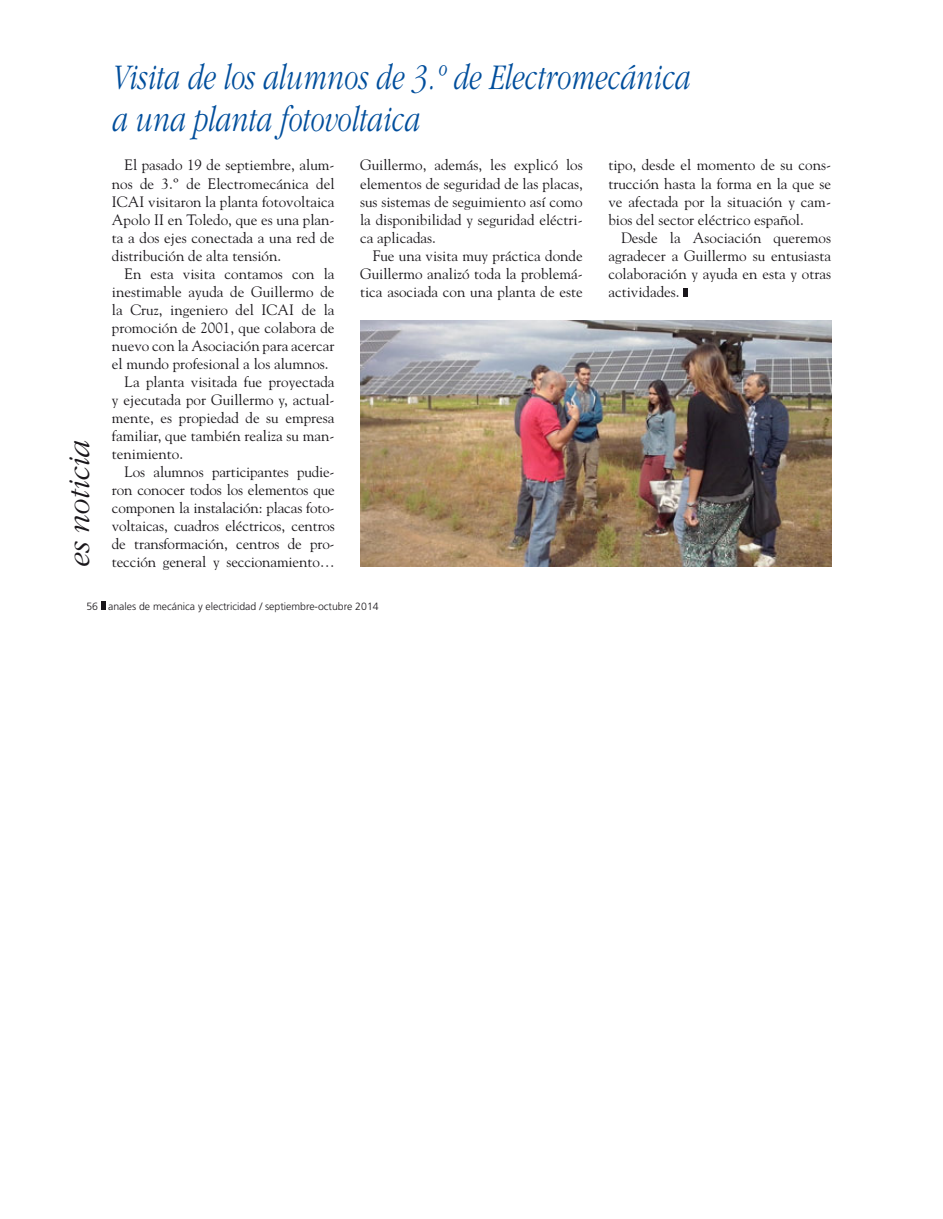
<style>
.page{position:relative;width:943px;height:1219px;background:#fff}
.page>*{position:absolute;margin:0;border:0;box-sizing:border-box;transform-origin:0 0}
.t1{font:italic 300 37.5px/42px "ITC Garamond Std";color:#004e9c;scale:.75 1}
.t2{font:italic 300 31.5px "ITC Garamond Std";color:#1a171b}
.t3{font:15px/18px "Goudy Std";color:#1a171b;text-align:justify}
.t4{font:300 10.5px "Frutiger LT Std";color:#1a171b}
</style>
<div class="page">
<svg style="left:101px;top:601px;width:4px;height:8px"></svg>
<svg style="left:683px;top:288px;width:4px;height:8px"></svg>
<img style="left:360px;top:320px;width:470px;height:246px">
<h2 class="t2" style="left:62px;top:566px;width:128px;rotate:-90deg">es noticia</h2>
<h1 class="t1" style="left:112px;top:56px;width:772px">Visita de los alumnos de 3.º de Electromecánica a una planta fotovoltaica</h1>
<p class="t3" style="left:112px;top:156px;width:224px;text-indent:13px">El pasado 19 de septiembre, alum&shy;nos de 3.º de Electromecánica del ICAI visitaron la planta fotovoltaica Apolo II en Toledo, que es una plan&shy;ta a dos ejes conectada a una red de distribución de alta tensión.</p>
<p class="t3" style="left:125px;top:264px;width:211px">En esta visita contamos con la</p>
<p class="t3" style="left:112px;top:282px;width:224px">inestimable ayuda de Guillermo de</p>
<p class="t3" style="left:112px;top:300px;width:224px">la Cruz, ingeniero del ICAI de la</p>
<p class="t3" style="left:112px;top:318px;width:224px">promoción de 2001, que colabora de</p>
<p class="t3" style="left:112px;top:336px;width:224px">nuevo con la Asociación para acercar</p>
<p class="t3" style="left:112px;top:354px;width:218px">el mundo profesional a los alumnos.</p>
<p class="t3" style="left:125px;top:372px;width:211px">La planta visitada fue proyectada</p>
<p class="t3" style="left:112px;top:390px;width:224px">y ejecutada por Guillermo y, actual-</p>
<p class="t3" style="left:112px;top:408px;width:224px">mente, es propiedad de su empresa</p>
<p class="t3" style="left:112px;top:426px;width:224px">familiar, que también realiza su man-</p>
<p class="t3" style="left:112px;top:444px;width:73px">tenimiento.</p>
<p class="t3" style="left:125px;top:462px;width:211px">Los alumnos participantes pudie-</p>
<p class="t3" style="left:112px;top:480px;width:224px">ron conocer todos los elementos que</p>
<p class="t3" style="left:112px;top:498px;width:224px">componen la instalación: placas foto-</p>
<p class="t3" style="left:112px;top:516px;width:224px">voltaicas, cuadros eléctricos, centros</p>
<p class="t3" style="left:112px;top:534px;width:224px">de transformación, centros de pro-</p>
<p class="t3" style="left:112px;top:552px;width:224px">tección general y seccionamiento…</p>
<p class="t3" style="left:360px;top:156px;width:224px">Guillermo, además, les explicó los elementos de seguridad de las placas, sus sistemas de seguimiento así como la disponibilidad y seguridad eléctri&shy;ca aplicadas.</p>
<p class="t3" style="left:360px;top:246px;width:224px;text-indent:13px">Fue una visita muy práctica donde Guillermo analizó toda la problemá&shy;tica asociada con una planta de este</p>
<p class="t3" style="left:608px;top:156px;width:224px">tipo, desde el momento de su cons&shy;trucción hasta la forma en la que se ve afectada por la situación y cam&shy;bios del sector eléctrico español.</p>
<p class="t3" style="left:608px;top:228px;width:224px;text-indent:13px">Desde la Asociación queremos agradecer a Guillermo su entusiasta colaboración y ayuda en esta y otras actividades.</p>
<p class="t4" style="left:86px;top:600px;width:294px">56 anales de mecánica y electricidad / septiembre-octubre 2014</p>
</div>
